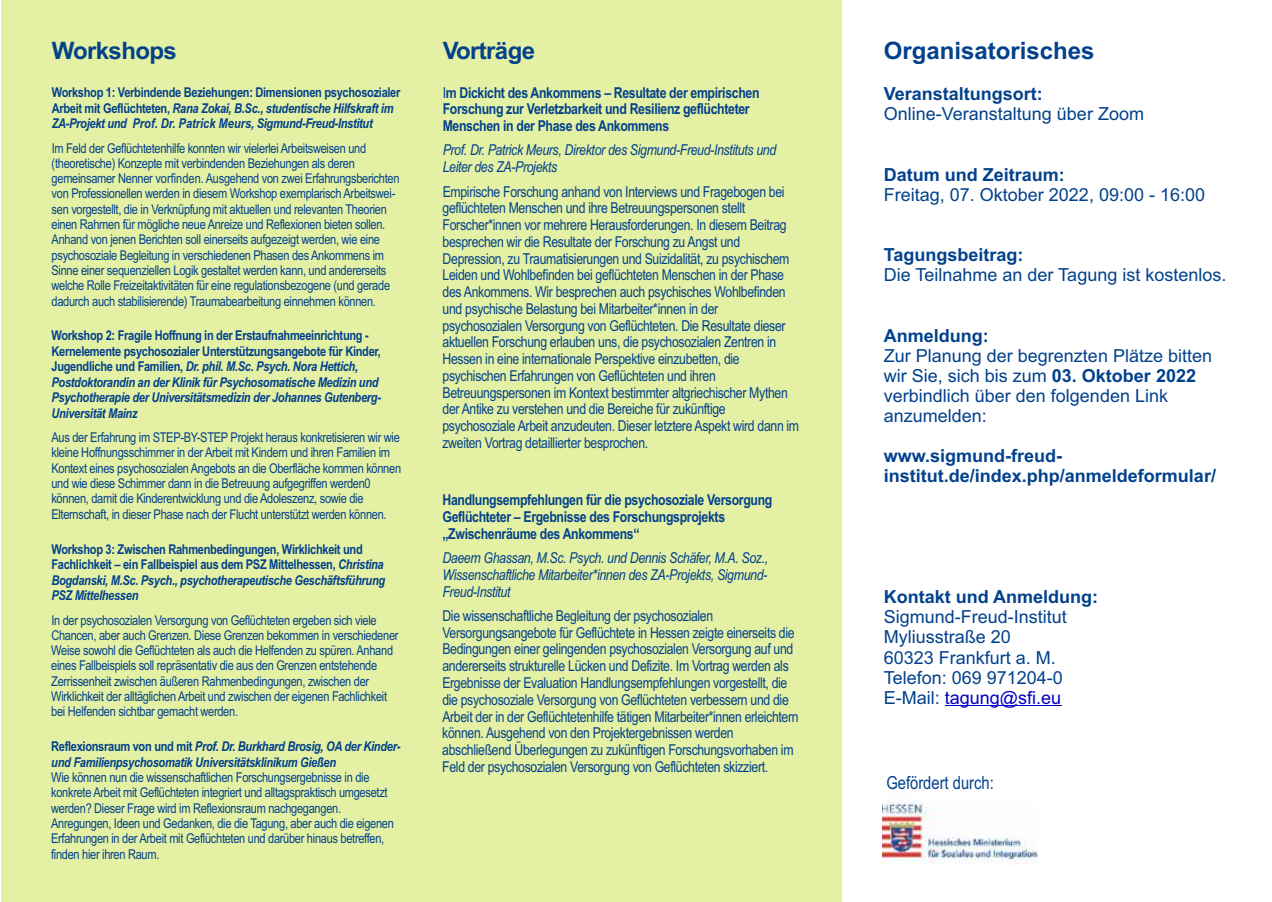
<style>
.page{position:relative;width:1272px;height:902px;background:#fff}
.page>*{position:absolute;margin:0;border:0;box-sizing:border-box;transform-origin:0 0}
.t1{font:700 24px "Arial";color:#02418c}
.t2{font:700 24px "Arial";letter-spacing:-.03em;color:#02418c}
.t3{font:18px/20.1px "Arial";color:#02418c}
.t4{font:700 18px/20.1px "Arial";color:#02418c}
.t5{font:18px "Arial Narrow";color:#02418c}
.t6{font:15px/16.8px "Arial Narrow";letter-spacing:-.025em;color:#02418c}
.t7{font:700 15px/16.8px "Arial Narrow";letter-spacing:-.025em;color:#02418c}
.t8{font:italic 15px/16.8px "Arial Narrow";letter-spacing:-.025em;color:#02418c}
.t9{font:13.5px/15.3px "Arial Narrow";letter-spacing:-.025em;color:#02418c}
.t10{font:italic 700 13.5px/15.5px "Arial Narrow";letter-spacing:-.025em;color:#02418c}
.t11{font:700 13.5px/15.5px "Arial Narrow";letter-spacing:-.025em;color:#02418c}
.s1{font-style:normal}
.s2{font-style:italic}
.s3{font-weight:400}
.s4{font-weight:700}
.s5{color:#0000c4}
</style>
<div class="page">
<div style="left:1px;top:0;width:420px;height:901px;background:#e4f0a3"></div>
<hr style="left:944px;top:705px;width:117px;height:1px;background:#0000c4">
<img style="left:882px;top:801px;width:155px;height:64px">
<div style="left:421px;top:0;width:420px;height:901px;background:#e4f0a3"></div>
<h1 class="t2" style="left:52px;top:41px;width:126px">Workshops</h1>
<p class="t10" style="left:52px;top:86px;width:350px"><span class="s1">Workshop 1: Verbindende Beziehungen: Dimensionen psychosozialer<br>Arbeit mit Geflüchteten,</span> Rana Zokai, B.Sc., studentische Hilfskraft im<br>ZA-Projekt und Prof. Dr. Patrick Meurs, Sigmund-Freud-Institut</p>
<p class="t9" style="left:52px;top:141px;width:349px">Im Feld der Geflüchtetenhilfe konnten wir vielerlei Arbeitsweisen und (theoretische) Konzepte mit verbindenden Beziehungen als deren gemeinsamer Nenner vorfinden. Ausgehend von zwei Erfahrungsberichten von Professionellen werden in diesem Workshop exemplarisch Arbeitswei&shy;sen vorgestellt, die in Verknüpfung mit aktuellen und relevanten Theorien einen Rahmen für mögliche neue Anreize und Reflexionen bieten sollen.<br>Anhand von jenen Berichten soll einerseits aufgezeigt werden, wie eine psychosoziale Begleitung in verschiedenen Phasen des Ankommens im Sinne einer sequenziellen Logik gestaltet werden kann, und andererseits welche Rolle Freizeitaktivitäten für eine regulationsbezogene (und gerade dadurch auch stabilisierende) Traumabearbeitung einnehmen können.</p>
<p class="t10" style="left:51px;top:329px;width:331px"><span class="s1">Workshop 2: Fragile Hoffnung in der Erstaufnahmeeinrichtung - Kernelemente psychosozialer Unterstützungsangebote für Kinder, Jugendliche und Familien,</span> Dr. phil. M.Sc. Psych. Nora Hettich, Postdoktorandin an der Klinik für Psychosomatische Medizin und Psychotherapie der Universitätsmedizin der Johannes Gutenberg-Universität Mainz</p>
<p class="t9" style="left:51px;top:431px;width:351px">Aus der Erfahrung im STEP-BY-STEP Projekt heraus konkretisieren wir wie kleine Hoffnungsschimmer in der Arbeit mit Kindern und ihren Familien im Kontext eines psychosozialen Angebots an die Oberfläche kommen können und wie diese Schimmer dann in die Betreuung aufgegriffen werden0 können, damit die Kinderentwicklung und die Adoleszenz, sowie die Elternschaft, in dieser Phase nach der Flucht unterstützt werden können.</p>
<p class="t11" style="left:51px;top:542px;width:335px">Workshop 3: Zwischen Rahmenbedingungen, Wirklichkeit und Fachlichkeit – ein Fallbeispiel aus dem PSZ Mittelhessen, <span class="s2">Christina Bogdanski, M.Sc. Psych., psychotherapeutische Geschäftsführung PSZ Mittelhessen</span></p>
<p class="t9" style="left:51px;top:613px;width:349px">In der psychosozialen Versorgung von Geflüchteten ergeben sich viele Chancen, aber auch Grenzen. Diese Grenzen bekommen in verschiedener Weise sowohl die Geflüchteten als auch die Helfenden zu spüren. Anhand eines Fallbeispiels soll repräsentativ die aus den Grenzen entstehende Zerrissenheit zwischen äußeren Rahmenbedingungen, zwischen der Wirklichkeit der alltäglichen Arbeit und zwischen der eigenen Fachlichkeit bei Helfenden sichtbar gemacht werden.</p>
<p class="t10" style="left:51px;top:740px;width:351px"><span class="s1">Reflexionsraum von und mit</span> Prof. Dr. Burkhard Brosig, OA der Kinder&shy;und Familienpsychosomatik Universitätsklinikum Gießen</p>
<p class="t9" style="left:51px;top:770px;width:344px">Wie können nun die wissenschaftlichen Forschungsergebnisse in die konkrete Arbeit mit Geflüchteten integriert und alltagspraktisch umgesetzt werden? Dieser Frage wird im Reflexionsraum nachgegangen.<br>Anregungen, Ideen und Gedanken, die die Tagung, aber auch die eigenen Erfahrungen in der Arbeit mit Geflüchteten und darüber hinaus betreffen, finden hier ihren Raum.</p>
<h1 class="t2" style="left:443px;top:41px;width:94px">Vorträge</h1>
<p class="t7" style="left:442px;top:85px;width:318px"><span class="s3">I</span>m Dickicht des Ankommens – Resultate der empirischen<br>Forschung zur Verletzbarkeit und Resilienz geflüchteter<br>Menschen in der Phase des Ankommens</p>
<p class="t8" style="left:442px;top:143px;width:335px">Prof. Dr. Patrick Meurs, Direktor des Sigmund-Freud-Instituts und<br>Leiter des ZA-Projekts</p>
<p class="t6" style="left:442px;top:184px;width:358px">Empirische Forschung anhand von Interviews und Fragebogen bei geflüchteten Menschen und ihre Betreuungspersonen stellt Forscher*innen vor mehrere Herausforderungen. In diesem Beitrag besprechen wir die Resultate der Forschung zu Angst und Depression, zu Traumatisierungen und Suizidalität, zu psychischem Leiden und Wohlbefinden bei geflüchteten Menschen in der Phase des Ankommens. Wir besprechen auch psychisches Wohlbefinden und psychische Belastung bei Mitarbeiter*innen in der psychosozialen Versorgung von Geflüchteten. Die Resultate dieser aktuellen Forschung erlauben uns, die psychosozialen Zentren in Hessen in eine internationale Perspektive einzubetten, die psychischen Erfahrungen von Geflüchteten und ihren Betreuungspersonen im Kontext bestimmter altgriechischer Mythen der Antike zu verstehen und die Bereiche für zukünftige psychosoziale Arbeit anzudeuten. Dieser letztere Aspekt wird dann im zweiten Vortrag detaillierter besprochen.</p>
<p class="t7" style="left:442px;top:493px;width:331px">Handlungsempfehlungen für die psychosoziale Versorgung<br>Geflüchteter – Ergebnisse des Forschungsprojekts „Zwischenräume des Ankommens“</p>
<p class="t8" style="left:442px;top:550px;width:327px;text-align:justify">Daeem Ghassan, M.Sc. Psych. und Dennis Schäfer, M.A. Soz., Wissenschaftliche Mitarbeiter*innen des ZA-Projekts, Sigmund-Freud-Institut</p>
<p class="t6" style="left:442px;top:608px;width:358px">Die wissenschaftliche Begleitung der psychosozialen Versorgungsangebote für Geflüchtete in Hessen zeigte einerseits die Bedingungen einer gelingenden psychosozialen Versorgung auf und andererseits strukturelle Lücken und Defizite. Im Vortrag werden als Ergebnisse der Evaluation Handlungsempfehlungen vorgestellt, die die psychosoziale Versorgung von Geflüchteten verbessern und die Arbeit der in der Geflüchtetenhilfe tätigen Mitarbeiter*innen erleichtern können. Ausgehend von den Projektergebnissen werden abschließend Überlegungen zu zukünftigen Forschungsvorhaben im Feld der psychosozialen Versorgung von Geflüchteten skizziert.</p>
<h1 class="t1" style="left:883px;top:41px;width:212px">Organisatorisches</h1>
<h2 class="t4" style="left:883px;top:85px;width:161px">Veranstaltungsort:</h2>
<h2 class="t3" style="left:883px;top:105px;width:262px">Online-Veranstaltung über Zoom</h2>
<h2 class="t4" style="left:883px;top:166px;width:183px">Datum und Zeitraum:</h2>
<h2 class="t3" style="left:883px;top:186px;width:323px">Freitag, 07. Oktober 2022, 09:00 - 16:00</h2>
<h2 class="t4" style="left:883px;top:246px;width:141px">Tagungsbeitrag:</h2>
<h2 class="t3" style="left:883px;top:266px;width:344px">Die Teilnahme an der Tagung ist kostenlos.</h2>
<h2 class="t4" style="left:883px;top:327px;width:106px">Anmeldung:</h2>
<h2 class="t3" style="left:883px;top:347px;width:330px">Zur Planung der begrenzten Plätze bitten wir Sie, sich bis zum <span class="s4">03. Oktober 2022 </span>verbindlich über den folgenden Link anzumelden:</h2>
<h2 class="t4" style="left:883px;top:447px;width:334px">www.sigmund-freud&shy;institut.de/index.php/anmeldeformular/</h2>
<h2 class="t4" style="left:883px;top:588px;width:216px">Kontakt und Anmeldung:</h2>
<h2 class="t3" style="left:883px;top:608px;width:185px">Sigmund-Freud-Institut<br>Myliusstraße 20<br>60323 Frankfurt a. M.<br>Telefon: 069 971204-0<br>E-Mail: <span class="s5">tagung@sfi.eu</span></h2>
<h2 class="t5" style="left:886px;top:775px;width:109px">Gefördert durch:</h2>
</div>
